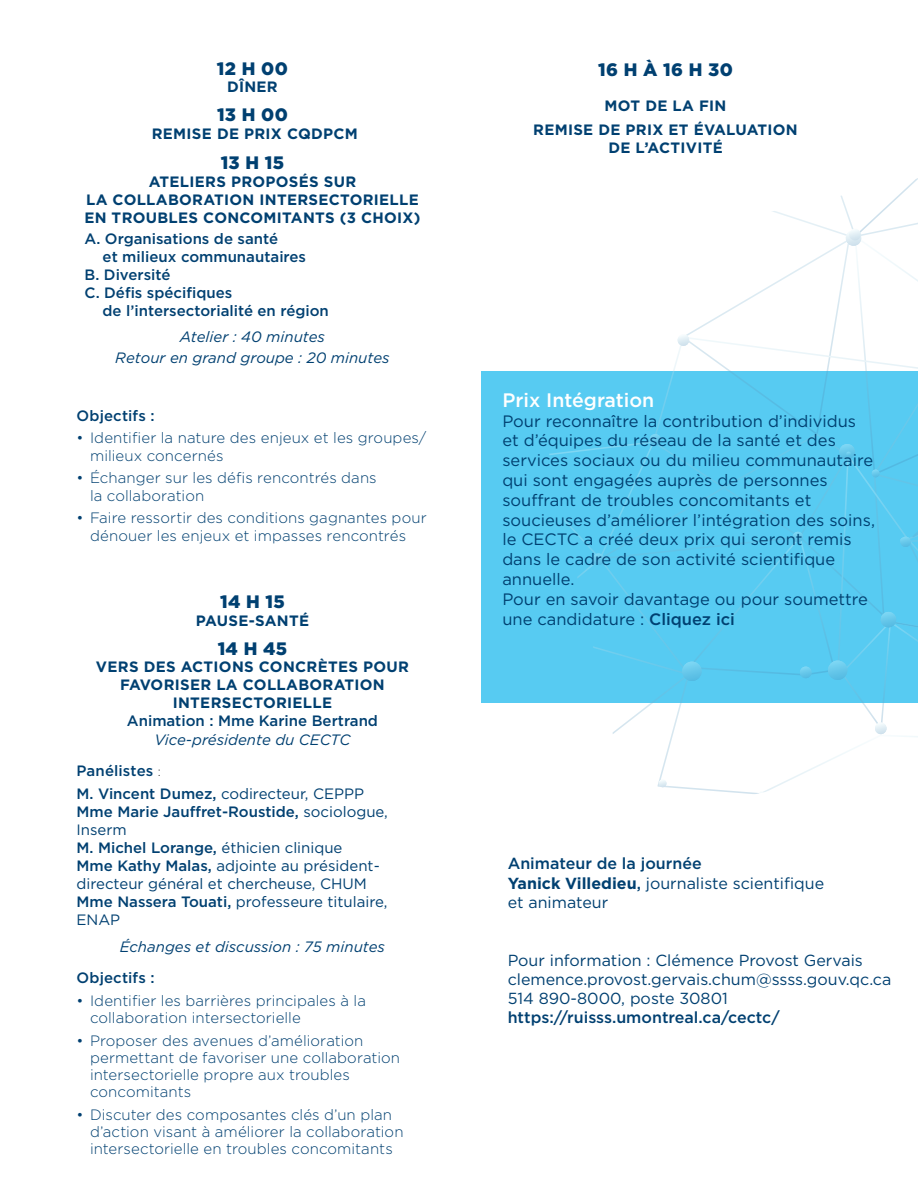
<style>
.page{position:relative;width:918px;height:1188px;background:#fff}
.page>*{position:absolute;margin:0;border:0;box-sizing:border-box;transform-origin:0 0}
.t1{font:500 19.5px "Gotham";color:#fff}
.t2{font:900 18px "Gotham";letter-spacing:.02em;color:#004071}
.t3{font:16.5px/19.8px "Gotham";color:#004071}
.t4{font:16.05px/19.2px "Gotham";color:#004071}
.t5{font:500 16.05px "Gotham";color:#004071}
.t6{font:300 15px/17.2px "Gotham";letter-spacing:.005em;color:#004071}
.t7{font:700 15px/18px "Gotham";letter-spacing:.02em;color:#004071;text-align:center}
.t8{font:15px/18px "Gotham";color:#004071}
.t9{font:500 15px "Gotham";color:#004071}
.t10{font:italic 15px/20.7px "Gotham";color:#004071;text-align:center}
.s1{font-weight:500;font-style:normal}
.s2{font-weight:300;font-style:normal;font-size:12.6px;color:#231f20}
.s3{font-weight:500}
.s4{font-weight:700}
</style>
<div class="page">
<div style="left:481px;top:371px;width:437px;height:332px;background:#57cbf2"></div>
<svg style="left:549px;top:178px;width:369px;height:616px"></svg>
<hr style="left:566px;top:182px;width:214px;height:2px;background:#fff">
<p class="t2" style="left:217px;top:56px;width:72px">12 H 00</p>
<p class="t7" style="left:227px;top:77px;width:52px">DÎNER</p>
<p class="t2" style="left:217px;top:102px;width:72px">13 H 00</p>
<p class="t7" style="left:152px;top:124px;width:208px">REMISE DE PRIX CQDPCM</p>
<p class="t2" style="left:221px;top:150px;width:65px">13 H 15</p>
<p class="t7" style="left:84px;top:172px;width:338px">ATELIERS PROPOSÉS SUR<br>LA COLLABORATION INTERSECTORIELLE<br>EN TROUBLES CONCOMITANTS (3 CHOIX)</p>
<p class="t9" style="left:85px;top:229px;width:195px">A. Organisations de santé</p>
<p class="t9" style="left:103px;top:247px;width:205px">et milieux communautaires</p>
<p class="t9" style="left:85px;top:265px;width:87px">B. Diversité</p>
<p class="t9" style="left:85px;top:283px;width:149px">C. Défis spécifiques</p>
<p class="t9" style="left:103px;top:301px;width:228px">de l’intersectorialité en région</p>
<p class="t10" style="left:115px;top:326px;width:276px">Atelier : 40 minutes<br>Retour en grand groupe : 20 minutes</p>
<p class="t9" style="left:77px;top:406px;width:80px">Objectifs :</p>
<p class="t6" style="left:90px;top:429px;width:338px;text-indent:-14px">• Identifier la nature des enjeux et les groupes/ milieux concernés</p>
<p class="t6" style="left:90px;top:469px;width:288px;text-indent:-14px">• Échanger sur les défis rencontrés dans la collaboration</p>
<p class="t6" style="left:77px;top:509px;width:352px;text-align:center">• Faire ressortir des conditions gagnantes pour dénouer les enjeux et impasses rencontrés</p>
<p class="t2" style="left:220px;top:589px;width:66px">14 H 15</p>
<p class="t7" style="left:196px;top:612px;width:115px">PAUSE-SANTÉ</p>
<p class="t2" style="left:218px;top:636px;width:71px">14 H 45</p>
<p class="t7" style="left:96px;top:657px;width:314px">VERS DES ACTIONS CONCRÈTES POUR<br>FAVORISER LA COLLABORATION<br>INTERSECTORIELLE</p>
<p class="t9" style="left:127px;top:711px;width:253px">Animation : Mme Karine Bertrand</p>
<p class="t10" style="left:77px;top:724px;width:275px;line-height:30.8px;text-align:left;text-indent:78px">Vice-présidente du CECTC<br><span class="s1">Panélistes</span> <span class="s2">:</span></p>
<p class="t8" style="left:77px;top:785px;width:313px"><span class="s3">M. Vincent Dumez,</span> codirecteur, CEPPP<br><span class="s3">Mme Marie Jauffret-Roustide,</span> sociologue,<br>Inserm<br><span class="s3">M. Michel Lorange,</span> éthicien clinique<br><span class="s3">Mme Kathy Malas,</span> adjointe au président&shy;directeur général et chercheuse, CHUM<br><span class="s3">Mme Nassera Touati,</span> professeure titulaire,<br>ENAP</p>
<p class="t10" style="left:120px;top:936px;width:267px">Échanges et discussion : 75 minutes</p>
<p class="t9" style="left:77px;top:968px;width:80px">Objectifs :</p>
<p class="t6" style="left:90px;top:991px;width:277px;text-indent:-14px">• Identifier les barrières principales à la collaboration intersectorielle</p>
<p class="t6" style="left:90px;top:1031px;width:312px;text-indent:-14px">• Proposer des avenues d’amélioration permettant de favoriser une collaboration intersectorielle propre aux troubles concomitants</p>
<p class="t6" style="left:90px;top:1106px;width:315px;text-indent:-14px">• Discuter des composantes clés d’un plan d’action visant à améliorer la collaboration intersectorielle en troubles concomitants</p>
<p class="t2" style="left:598px;top:57px;width:136px">16 H À 16 H 30</p>
<p class="t7" style="left:533px;top:94px;width:266px;line-height:23.4px">MOT DE LA FIN<br>REMISE DE PRIX ET ÉVALUATION</p>
<p class="t7" style="left:608px;top:138px;width:116px">DE L’ACTIVITÉ</p>
<h1 class="t1" style="left:502px;top:387px;width:154px">Prix Intégration</h1>
<p class="t3" style="left:502px;top:410px;width:374px">Pour reconnaître la contribution d’individus et d’équipes du réseau de la santé et des services sociaux ou du milieu communautaire qui sont engagées auprès de personnes souffrant de troubles concomitants et soucieuses d’améliorer l’intégration des soins, le CECTC a créé deux prix qui seront remis dans le cadre de son activité scientifique annuelle.<br>Pour en savoir davantage ou pour soumettre une candidature : <span class="s3">Cliquez ici</span></p>
<p class="t4" style="left:508px;top:854px;width:318px"><span class="s3">Animateur de la journée<br></span><span class="s4">Yanick Villedieu</span><span class="s3">,</span> journaliste scientifique et animateur</p>
<p class="t4" style="left:508px;top:950px;width:385px">Pour information : Clémence Provost Gervais clemence.provost.gervais.chum@ssss.gouv.qc.ca<br>514 890-8000, poste 30801</p>
<p class="t5" style="left:508px;top:1007px;width:274px">https://ruisss.umontreal.ca/cectc/</p>
</div>
